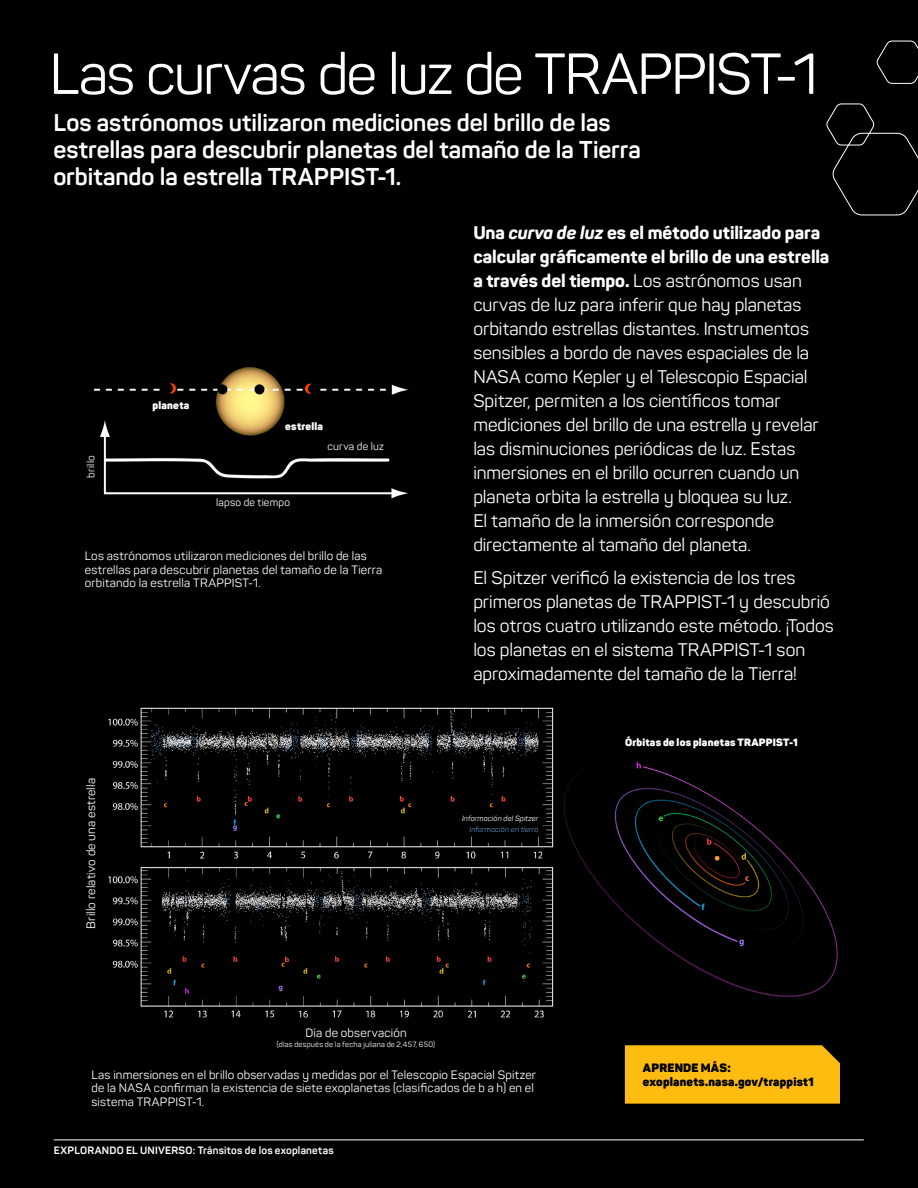
<style>
.page{position:relative;width:918px;height:1188px;background:#000}
.page>*{position:absolute;margin:0;border:0;box-sizing:border-box;transform-origin:0 0}
.t1{font:57px "Panton";letter-spacing:-.025em;color:#fff}
.t2{font:700 24px/27px "Panton";letter-spacing:-.005em;color:#fff}
.t3{font:18px/24px "Panton";color:#fff}
.t4{font:12px/13.5px "Panton";letter-spacing:.015em;color:#fff}
.t5{font:900 12px/13.5px "Panton";letter-spacing:.015em;color:#000}
.t6{font:700 10.5px "Panton";letter-spacing:.02em;color:#fff}
.t7{font:900 10.5px "Panton";letter-spacing:.02em;color:#fff}
.t8{font:10.5px "Panton";letter-spacing:.02em;color:#fff}
.t9{font:7.5px "Panton";letter-spacing:.025em;color:#fff}
.t10{font:italic 7.5px "Panton";letter-spacing:.02em;color:#fff}
.t11{font:italic 7.5px "Panton";letter-spacing:.02em;color:#5f93be}
.s1{font-weight:800}
.s2{font-weight:800;font-style:italic}
</style>
<div class="page">
<hr style="left:54px;top:1140px;width:810px;height:1px;background:#fff">
<img style="left:93px;top:367px;width:316px;height:132px">
<img style="left:108px;top:707px;width:730px;height:347px">
<svg style="left:876px;top:40px;width:42px;height:44px"></svg>
<svg style="left:826px;top:103px;width:92px;height:113px"></svg>
<div style="left:625px;top:1045px;width:215px;height:59px;background:#febc11"></div>
<div style="left:144px;top:396px;width:54px;height:20px;background:#000"></div>
<div style="left:284px;top:416px;width:40px;height:20px;background:#000"></div>
<div style="left:324px;top:436px;width:63px;height:20px;background:#000"></div>
<div style="left:211px;top:495px;width:84px;height:15px;background:#000"></div>
<div style="left:83px;top:430px;width:15px;height:74px;background:#000"></div>
<div style="left:602px;top:729px;width:219px;height:25px;background:#000"></div>
<div style="left:247px;top:1023px;width:218px;height:30px;background:#000"></div>
<div style="left:412px;top:812px;width:126px;height:23px;background:#000"></div>
<h1 class="t1" style="left:50px;top:39px;width:770px">Las curvas de luz de TRAPPIST-1</h1>
<h2 class="t2" style="left:53px;top:109px;width:589px">Los astrónomos utilizaron mediciones del brillo de las estrellas para descubrir planetas del tamaño de la Tierra orbitando la estrella TRAPPIST-1.</h2>
<p class="t3" style="left:473px;top:221px;width:358px"><span class="s1">Una</span> <span class="s2">curva de luz</span> <span class="s1">es el método utilizado para calcular gráficamente el brillo de una estrella a través del tiempo.</span> Los astrónomos usan curvas de luz para inferir que hay planetas orbitando estrellas distantes. Instrumentos sensibles a bordo de naves espaciales de la NASA como Kepler y el Telescopio Espacial Spitzer, permiten a los científicos tomar mediciones del brillo de una estrella y revelar las disminuciones periódicas de luz. Estas inmersiones en el brillo ocurren cuando un planeta orbita la estrella y bloquea su luz.<br>El tamaño de la inmersión corresponde directamente al tamaño del planeta.</p>
<p class="t3" style="left:473px;top:566px;width:362px">El Spitzer verificó la existencia de los tres primeros planetas de TRAPPIST-1 y descubrió los otros cuatro utilizando este método. ¡Todos los planetas en el sistema TRAPPIST-1 son aproximadamente del tamaño de la Tierra!</p>
<p class="t7" style="left:152px;top:399px;width:38px">planeta</p>
<p class="t7" style="left:285px;top:419px;width:39px">estrella</p>
<p class="t8" style="left:328px;top:440px;width:58px">curva de luz</p>
<p class="t8" style="left:84px;top:478px;width:24px;rotate:-90deg">brillo</p>
<p class="t8" style="left:216px;top:496px;width:75px">lapso de tiempo</p>
<p class="t4" style="left:85px;top:549px;width:299px">Los astrónomos utilizaron mediciones del brillo de las estrellas para descubrir planetas del tamaño de la Tierra orbitando la estrella TRAPPIST-1.</p>
<p class="t4" style="left:84px;top:929px;width:152px;rotate:-90deg">Brillo relativo de una estrella</p>
<p class="t10" style="left:462px;top:814px;width:78px">Información del Spitzer</p>
<p class="t11" style="left:470px;top:825px;width:70px">Información en tierra</p>
<p class="t4" style="left:305px;top:1026px;width:103px">Día de observación</p>
<p class="t9" style="left:277px;top:1040px;width:160px">(días después de la fecha juliana de 2,457, 650)</p>
<p class="t7" style="left:625px;top:735px;width:174px">Órbitas de los planetas TRAPPIST-1</p>
<p class="t4" style="left:91px;top:1068px;width:446px">Las inmersiones en el brillo observadas y medidas por el Telescopio Espacial Spitzer de la NASA confirman la existencia de siete exoplanetas (clasificados de b a h) en el sistema TRAPPIST-1.</p>
<p class="t5" style="left:643px;top:1061px;width:172px">APRENDE MÁS: exoplanets.nasa.gov/trappist1</p>
<p class="t6" style="left:54px;top:1144px;width:281px">EXPLORANDO EL UNIVERSO: Tránsitos de los exoplanetas</p>
</div>
